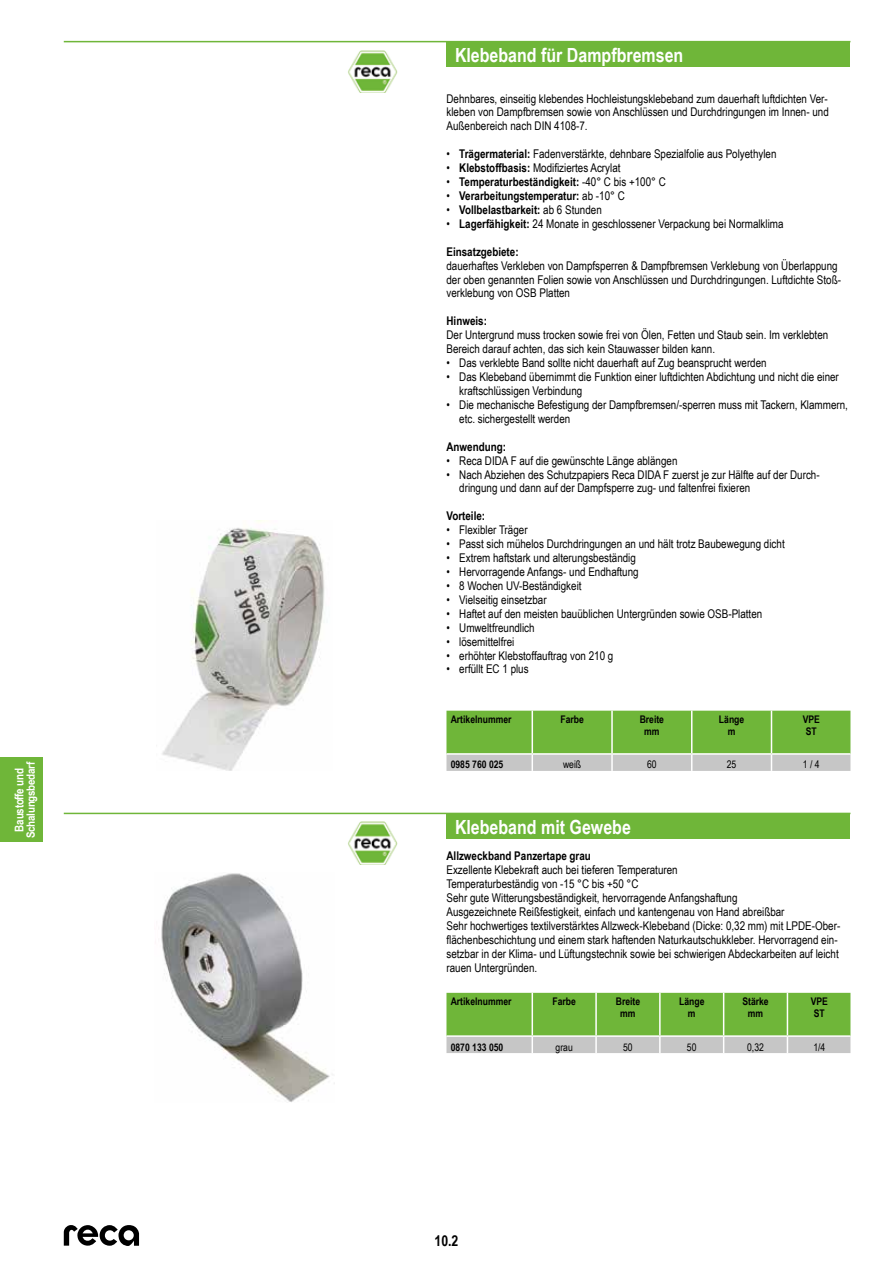
<style>
.page{position:relative;width:893px;height:1263px;background:#fff}
.page>*{position:absolute;margin:0;border:0;box-sizing:border-box;transform-origin:0 0}
.t1{font:700 19.5px "Arial Narrow";color:#fff}
.t2{font:700 15px "Arial Narrow";color:#000}
.t3{font:12px/14px "Arial Narrow";color:#000}
.t4{font:700 12px "Arial Narrow";color:#000}
.t5{font:700 12px "Arial Narrow";letter-spacing:-.02em;color:#fff}
.t6{font:700 11.4px "Arial Narrow";letter-spacing:-.02em;color:#fff;scale:1.05 1}
.t7{font:700 10.5px/12px "Arial Narrow";color:#000;text-align:center}
.t8{font:10.5px "Arial Narrow";color:#000}
.s1{font-weight:700}
.s2{font-weight:400}
</style>
<div class="page">
<div style="left:0;top:758px;width:43px;height:84px;background:#6fb639"></div>
<svg style="left:64px;top:1225px;width:75px;height:21px"></svg>
<hr style="left:64px;top:41px;width:786px;height:1px;background:#6fb639">
<div style="left:446px;top:42px;width:404px;height:25px;background:#6fb639"></div>
<svg style="left:446px;top:711px;width:404px;height:60px;background:#8cbd66"></svg>
<img style="left:348px;top:50px;width:50px;height:43px">
<img style="left:162px;top:521px;width:163px;height:250px">
<hr style="left:64px;top:813px;width:786px;height:1px;background:#6fb639">
<div style="left:446px;top:813px;width:404px;height:26px;background:#6fb639"></div>
<svg style="left:446px;top:993px;width:404px;height:60px;background:#8cbd66"></svg>
<img style="left:348px;top:822px;width:50px;height:42px">
<img style="left:161px;top:873px;width:174px;height:229px">
<p class="t5" style="left:10px;top:831px;width:65px;rotate:-90deg">Baustoffe und</p>
<p class="t6" style="left:22px;top:838px;width:75px;rotate:-90deg">Schalungsbedarf</p>
<h1 class="t1" style="left:455px;top:41px;width:230px">Klebeband für Dampfbremsen</h1>
<p class="t3" style="left:446px;top:91px;width:384px;text-align:justify">Dehnbares, einseitig klebendes Hochleistungsklebeband zum dauerhaft luftdichten Ver&shy;kleben von Dampfbremsen sowie von Anschlüssen und Durchdringungen im Innen- und Außenbereich nach DIN 4108-7.</p>
<p class="t3" style="left:446px;top:147px;width:332px">• <span class="s1">Trägermaterial:</span> Fadenverstärkte, dehnbare Spezialfolie aus Polyethylen</p>
<p class="t3" style="left:446px;top:161px;width:176px">• <span class="s1">Klebstoffbasis:</span> Modifiziertes Acrylat</p>
<p class="t4" style="left:446px;top:173px;width:221px"><span class="s2">•</span> Temperaturbeständigkeit: <span class="s2">-40° C bis +100° C</span></p>
<p class="t4" style="left:446px;top:187px;width:180px"><span class="s2">•</span> Verarbeitungstemperatur: <span class="s2">ab -10° C</span></p>
<p class="t4" style="left:446px;top:201px;width:157px"><span class="s2">•</span> Vollbelastbarkeit: <span class="s2">ab 6 Stunden</span></p>
<p class="t3" style="left:446px;top:216px;width:339px">• <span class="s1">Lagerfähigkeit:</span> 24 Monate in geschlossener Verpackung bei Normalklima</p>
<p class="t4" style="left:446px;top:242px;width:74px">Einsatzgebiete:</p>
<p class="t3" style="left:446px;top:258px;width:396px">dauerhaftes Verkleben von Dampfsperren &amp; Dampfbremsen Verklebung von Überlappung der oben genannten Folien sowie von Anschlüssen und Durchdringungen. Luftdichte Stoß&shy;verklebung von OSB Platten</p>
<p class="t4" style="left:446px;top:312px;width:42px">Hinweis:</p>
<p class="t3" style="left:446px;top:328px;width:383px">Der Untergrund muss trocken sowie frei von Ölen, Fetten und Staub sein. Im verklebten<br>Bereich darauf achten, das sich kein Stauwasser bilden kann.</p>
<p class="t3" style="left:446px;top:355px;width:322px">• Das verklebte Band sollte nicht dauerhaft auf Zug beansprucht werden</p>
<p class="t3" style="left:459px;top:369px;width:381px;text-indent:-13px">• Das Klebeband übernimmt die Funktion einer luftdichten Abdichtung und nicht die einer kraftschlüssigen Verbindung</p>
<p class="t3" style="left:459px;top:397px;width:390px;text-indent:-13px">• Die mechanische Befestigung der Dampfbremsen/-sperren muss mit Tackern, Klammern, etc. sichergestellt werden</p>
<p class="t4" style="left:446px;top:437px;width:61px">Anwendung:</p>
<p class="t3" style="left:446px;top:453px;width:233px">• Reca DIDA F auf die gewünschte Länge ablängen</p>
<p class="t3" style="left:459px;top:467px;width:362px;text-indent:-13px">• Nach Abziehen des Schutzpapiers Reca DIDA F zuerst je zur Hälfte auf der Durch&shy;dringung und dann auf der Dampfsperre zug- und faltenfrei fixieren</p>
<p class="t4" style="left:446px;top:507px;width:40px">Vorteile:</p>
<p class="t3" style="left:446px;top:522px;width:83px">• Flexibler Träger</p>
<p class="t3" style="left:446px;top:536px;width:340px">• Passt sich mühelos Durchdringungen an und hält trotz Baubewegung dicht</p>
<p class="t3" style="left:446px;top:550px;width:191px">• Extrem haftstark und alterungsbeständig</p>
<p class="t3" style="left:446px;top:564px;width:194px">• Hervorragende Anfangs- und Endhaftung</p>
<p class="t3" style="left:446px;top:578px;width:137px">• 8 Wochen UV-Beständigkeit</p>
<p class="t3" style="left:446px;top:592px;width:102px">• Vielseitig einsetzbar</p>
<p class="t3" style="left:446px;top:606px;width:317px">• Haftet auf den meisten bauüblichen Untergründen sowie OSB-Platten</p>
<p class="t3" style="left:446px;top:620px;width:90px">• Umweltfreundlich</p>
<p class="t3" style="left:446px;top:634px;width:69px">• lösemittelfrei</p>
<p class="t3" style="left:446px;top:648px;width:168px">• erhöhter Klebstoffauftrag von 210 g</p>
<p class="t3" style="left:446px;top:662px;width:84px">• erfüllt EC 1 plus</p>
<p class="t7" style="left:451px;top:712px;width:62px">Artikelnummer</p>
<p class="t7" style="left:560px;top:712px;width:25px">Farbe</p>
<p class="t7" style="left:640px;top:712px;width:26px">Breite mm</p>
<p class="t7" style="left:719px;top:712px;width:27px">Länge m</p>
<p class="t7" style="left:803px;top:712px;width:19px;text-align:left">VPE<br>ST</p>
<p class="t7" style="left:451px;top:758px;width:54px">0985 760 025</p>
<p class="t8" style="left:563px;top:757px;width:20px">weiß</p>
<p class="t8" style="left:647px;top:757px;width:11px">60</p>
<p class="t8" style="left:727px;top:757px;width:11px">25</p>
<p class="t8" style="left:803px;top:757px;width:18px">1 / 4</p>
<h1 class="t1" style="left:455px;top:812px;width:177px">Klebeband mit Gewebe</h1>
<p class="t4" style="left:446px;top:847px;width:146px">Allzweckband Panzertape grau</p>
<p class="t3" style="left:446px;top:863px;width:395px">Exzellente Klebekraft auch bei tieferen Temperaturen<br>Temperaturbeständig von -15 °C bis +50 °C<br>Sehr gute Witterungsbeständigkeit, hervorragende Anfangshaftung<br>Ausgezeichnete Reißfestigkeit, einfach und kantengenau von Hand abreißbar<br>Sehr hochwertiges textilverstärktes Allzweck-Klebeband (Dicke: 0,32 mm) mit LPDE-Ober&shy;flächenbeschichtung und einem stark haftenden Naturkautschukkleber. Hervorragend ein&shy;setzbar in der Klima- und Lüftungstechnik sowie bei schwierigen Abdeckarbeiten auf leicht rauen Untergründen.</p>
<p class="t7" style="left:451px;top:994px;width:62px">Artikelnummer</p>
<p class="t7" style="left:552px;top:994px;width:25px">Farbe</p>
<p class="t7" style="left:616px;top:994px;width:26px">Breite mm</p>
<p class="t7" style="left:679px;top:994px;width:27px">Länge m</p>
<p class="t7" style="left:742px;top:994px;width:28px">Stärke mm</p>
<p class="t7" style="left:811px;top:994px;width:19px;text-align:left">VPE<br>ST</p>
<p class="t7" style="left:451px;top:1040px;width:54px">0870 133 050</p>
<p class="t8" style="left:556px;top:1039px;width:19px">grau</p>
<p class="t8" style="left:623px;top:1039px;width:11px">50</p>
<p class="t8" style="left:687px;top:1039px;width:11px">50</p>
<p class="t8" style="left:747px;top:1039px;width:18px">0,32</p>
<p class="t8" style="left:813px;top:1039px;width:13px">1/4</p>
<p class="t2" style="left:434px;top:1229px;width:25px">10.2</p>
</div>
